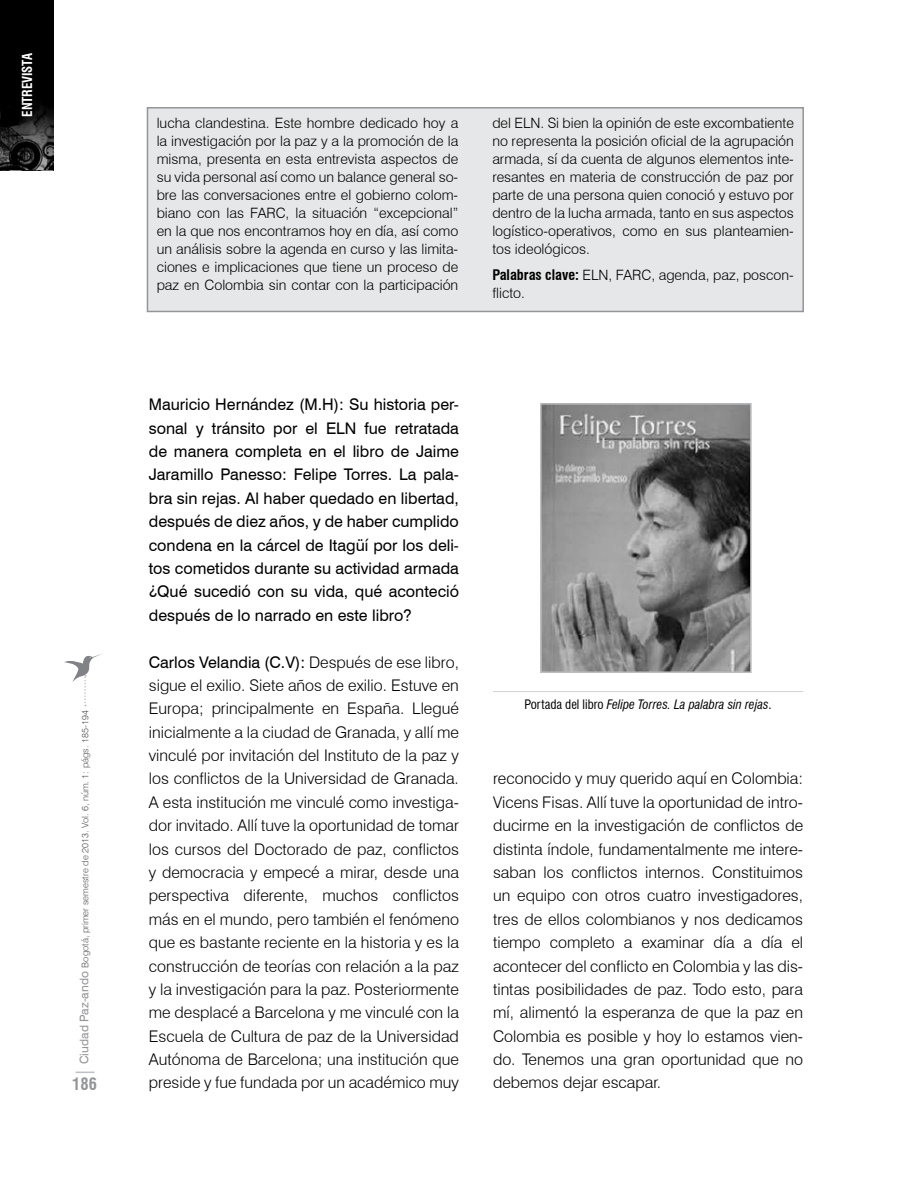
<style>
.page{position:relative;width:918px;height:1188px;background:#fff}
.page>*{position:absolute;margin:0;border:0;box-sizing:border-box;transform-origin:0 0}
.t1{font:700 condensed 16.5px "Swiss 721 BT";color:#939598}
.t2{font:300 16.05px/23.4px "Swiss 721 BT";color:#000;text-align:justify}
.t3{font:16.05px/23.4px "Swiss 721 BT";color:#000;text-align:justify}
.t4{font:300 14.25px/18px "Swiss 721 BT";color:#000;text-align:justify}
.t5{font:700 condensed 13.5px "Swiss 721 BT";letter-spacing:-.01em;color:#fff;scale:.96 1}
.t6{font:italic condensed 12.75px "Swiss 721 BT";color:#000}
.t7{font:300 9.3px "Swiss 721 BT";color:#58595b}
.s1{font-weight:400;font-size:12px;color:#939598}
.s2{font-weight:700;font-stretch:condensed}
.s3{font-weight:400}
.s4{font-style:normal}
</style>
<div class="page">
<img style="left:0;top:0;width:54px;height:170px">
<svg style="left:76px;top:1072px;width:19px;height:1px"></svg>
<svg style="left:64px;top:654px;width:38px;height:52px"></svg>
<div style="left:147px;top:108px;width:656px;height:203px;background:#e6e7e8"></div>
<div style="left:147px;top:107px;width:657px;height:205px;border:2px solid #939598"></div>
<img style="left:543px;top:406px;width:206px;height:264px">
<div style="left:540px;top:403px;width:212px;height:270px;border:2px solid #bcbec0"></div>
<hr style="left:493px;top:691px;width:310px;height:1px;background:#d1d3d4">
<p class="t5" style="left:19px;top:117px;width:68px;rotate:-90deg">entrevista</p>
<p class="t5" style="left:19px;top:113px;width:58px;rotate:-90deg">EDITORIAL</p>
<p class="t7" style="left:79px;top:1064px;width:355px;rotate:-90deg"><span class="s1">Ciudad Paz-ando</span> Bogotá, primer semestre de 2013. Vol. 6, núm. 1: págs. 185-194</p>
<p class="t1" style="left:72px;top:1074px;width:26px">186</p>
<p class="t4" style="left:157px;top:114px;width:303px">lucha clandestina. Este hombre dedicado hoy a la investigación por la paz y a la promoción de la misma, presenta en esta entrevista aspectos de su vida personal así como un balance general so&shy;bre las conversaciones entre el gobierno colom&shy;biano con las FARC, la situación “excepcional” en la que nos encontramos hoy en día, así como un análisis sobre la agenda en curso y las limita&shy;ciones e implicaciones que tiene un proceso de paz en Colombia sin contar con la participación</p>
<p class="t4" style="left:492px;top:114px;width:303px">del ELN. Si bien la opinión de este excombatiente no representa la posición oficial de la agrupación armada, sí da cuenta de algunos elementos inte&shy;resantes en materia de construcción de paz por parte de una persona quien conoció y estuvo por dentro de la lucha armada, tanto en sus aspectos logístico-operativos, como en sus planteamien&shy;tos ideológicos.</p>
<p class="t4" style="left:492px;top:266px;width:303px"><span class="s2">Palabras clave:</span> ELN, FARC, agenda, paz, poscon&shy;flicto.</p>
<p class="t3" style="left:149px;top:393px;width:312px">Mauricio Hernández (M.H): Su historia per&shy;sonal y tránsito por el ELN fue retratada de manera completa en el libro de Jaime Jaramillo Panesso: Felipe Torres. La pala&shy;bra sin rejas. Al haber quedado en libertad, después de diez años, y de haber cumplido condena en la cárcel de Itagüí por los deli&shy;tos cometidos durante su actividad armada ¿Qué sucedió con su vida, qué aconteció después de lo narrado en este libro?</p>
<p class="t2" style="left:149px;top:650px;width:312px"><span class="s3">Carlos Velandia (C.V):</span> Después de ese libro, sigue el exilio. Siete años de exilio. Estuve en Europa; principalmente en España. Llegué inicialmente a la ciudad de Granada, y allí me vinculé por invitación del Instituto de la paz y los conflictos de la Universidad de Granada.<br>A esta institución me vinculé como investiga&shy;dor invitado. Allí tuve la oportunidad de tomar los cursos del Doctorado de paz, conflictos y democracia y empecé a mirar, desde una perspectiva diferente, muchos conflictos más en el mundo, pero también el fenómeno que es bastante reciente en la historia y es la construcción de teorías con relación a la paz y la investigación para la paz. Posteriormente me desplacé a Barcelona y me vinculé con la Escuela de Cultura de paz de la Universidad Autónoma de Barcelona; una institución que preside y fue fundada por un académico muy</p>
<p class="t6" style="left:524px;top:697px;width:249px"><span class="s4">Portada del libro</span> Felipe Torres. La palabra sin rejas<span class="s4">.</span></p>
<p class="t2" style="left:493px;top:767px;width:312px">reconocido y muy querido aquí en Colombia:<br>Vicens Fisas. Allí tuve la oportunidad de intro&shy;ducirme en la investigación de conflictos de distinta índole, fundamentalmente me intere&shy;saban los conflictos internos. Constituimos un equipo con otros cuatro investigadores, tres de ellos colombianos y nos dedicamos tiempo completo a examinar día a día el acontecer del conflicto en Colombia y las dis&shy;tintas posibilidades de paz. Todo esto, para mí, alimentó la esperanza de que la paz en Colombia es posible y hoy lo estamos vien&shy;do. Tenemos una gran oportunidad que no debemos dejar escapar.</p>
</div>
